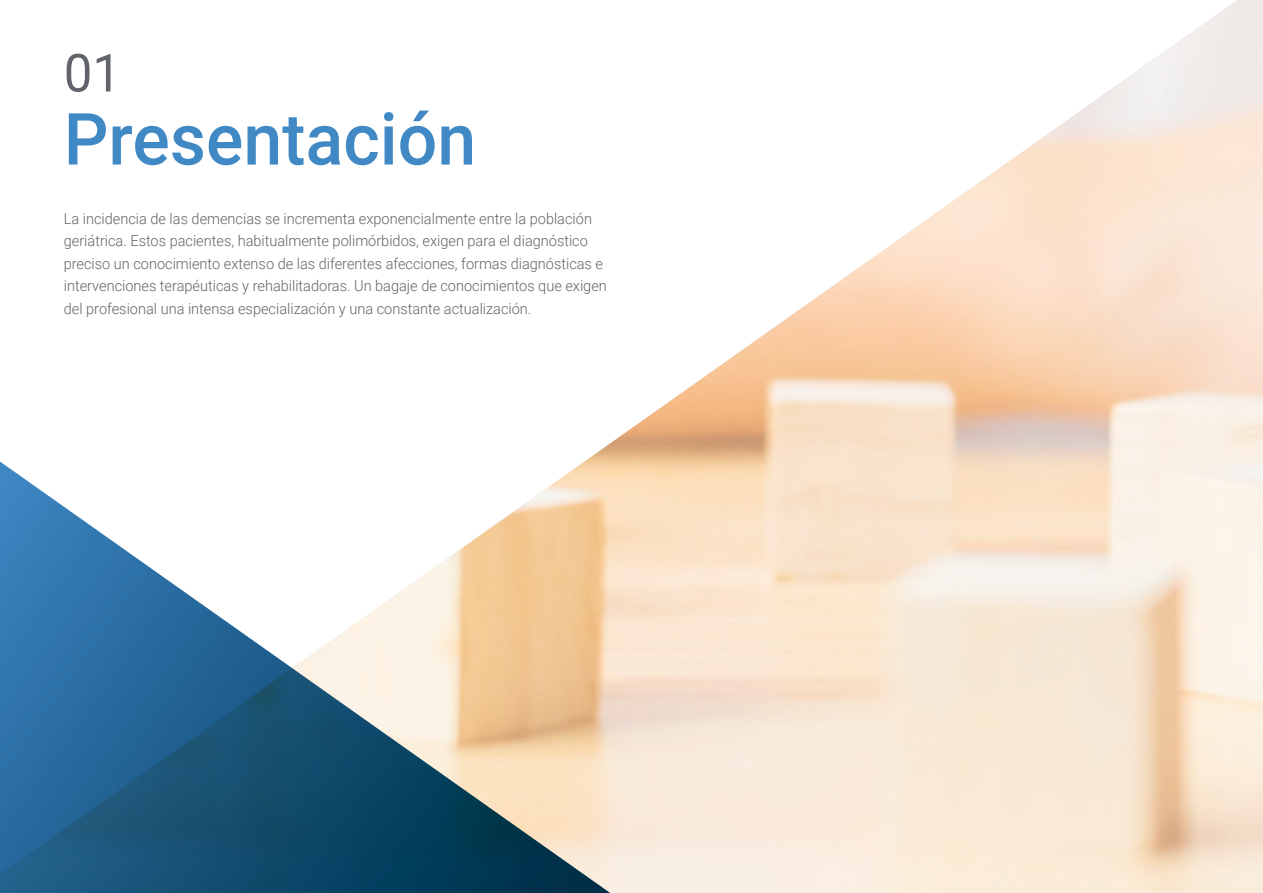
<style>
.page{position:relative;width:1263px;height:893px;background:#fff}
.page>*{position:absolute;margin:0;border:0;box-sizing:border-box;transform-origin:0 0}
.t1{font:500 72px "Roboto";color:#4089c5}
.t2{font:52.5px "Roboto";color:#61646a}
.t3{font:300 15px/22.5px "Roboto";color:#61646a}
</style>
<div class="page">
<svg style="left:0;top:446px;width:640px;height:447px"></svg>
<h2 class="t2" style="left:64px;top:36px;width:59px">01</h2>
<h1 class="t1" style="left:64px;top:89px;width:414px">Presentación</h1>
<p class="t3" style="left:64px;top:207px;width:545px">La incidencia de las demencias se incrementa exponencialmente entre la población geriátrica. Estos pacientes, habitualmente polimórbidos, exigen para el diagnóstico preciso un conocimiento extenso de las diferentes afecciones, formas diagnósticas e intervenciones terapéuticas y rehabilitadoras. Un bagaje de conocimientos que exigen del profesional una intensa especialización y una constante actualización.</p>
</div>
